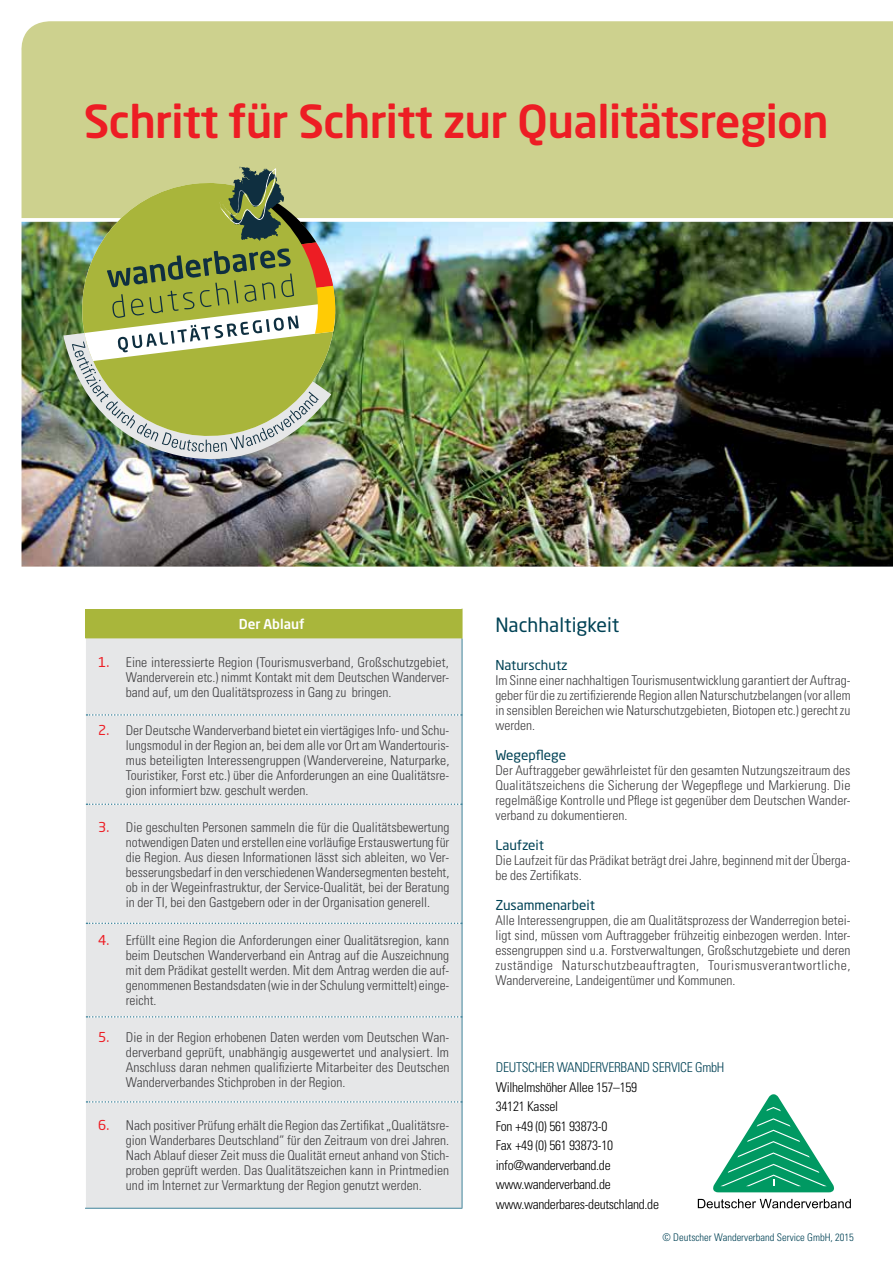
<style>
.page{position:relative;width:893px;height:1263px;background:#fff}
.page>*{position:absolute;margin:0;border:0;box-sizing:border-box;transform-origin:0 0}
.t1{font:500 45px "Neo Sans Pro";letter-spacing:-.015em;color:#ed1d24}
.t2{font:19.5px "Neo Sans Pro";color:#004255}
.t3{font:300 condensed 13.5px/15px "Univers";color:#414042;text-align:justify}
.t4{font:300 condensed 13.5px/19.5px "Univers";letter-spacing:-.02em;color:#000}
.t5{font:13.5px "Neo Sans Pro";color:#004255}
.t6{font:300 condensed 13.5px "Univers";letter-spacing:-.02em;color:#004255}
.t7{font:500 13.5px "Neo Sans Pro";color:#fff}
.t8{font:300 condensed 10.5px "Univers";color:#004255}
.s1{font-family:"Neo Sans Pro";font-weight:400;font-stretch:normal;color:#ed1d24}
</style>
<div class="page">
<img style="left:21px;top:21px;width:872px;height:1188px">
<svg style="left:21px;top:218px;width:872px;height:4px"></svg>
<div style="left:85px;top:609px;width:377px;height:29px;background:#a9b63b"></div>
<div style="left:86px;top:638px;width:376px;height:570px;background:#e6e7e8"></div>
<hr style="left:85px;top:638px;width:1px;height:77px;background:#fff">
<hr style="left:85px;top:715px;width:1px;height:89px;background:#fff">
<hr style="left:85px;top:804px;width:1px;height:119px;background:#fff">
<hr style="left:85px;top:923px;width:1px;height:94px;background:#fff">
<hr style="left:85px;top:1017px;width:1px;height:85px;background:#fff">
<hr style="left:85px;top:1102px;width:1px;height:106px;background:#fff">
<hr style="left:462px;top:638px;width:1px;height:77px;background:#3f839a">
<svg style="left:87px;top:714px;width:375px;height:2px"></svg>
<hr style="left:462px;top:715px;width:1px;height:89px;background:#3f839a">
<svg style="left:87px;top:803px;width:375px;height:2px"></svg>
<hr style="left:462px;top:804px;width:1px;height:119px;background:#3f839a">
<hr style="left:462px;top:923px;width:1px;height:94px;background:#3f839a">
<hr style="left:462px;top:1017px;width:1px;height:85px;background:#3f839a">
<svg style="left:87px;top:922px;width:375px;height:2px"></svg>
<svg style="left:87px;top:1016px;width:375px;height:1px"></svg>
<svg style="left:87px;top:1101px;width:375px;height:2px"></svg>
<hr style="left:462px;top:1102px;width:1px;height:106px;background:#3f839a">
<hr style="left:85px;top:1208px;width:377px;height:1px;background:#3f839a">
<svg style="left:462px;top:609px;width:1px;height:29px"></svg>
<hr style="left:0;top:567px;width:893px;height:3px;background:#fff">
<svg style="left:336px;top:175px;width:7px;height:268px;background:#8cae7f"></svg>
<img style="left:63px;top:166px;width:273px;height:303px">
<svg style="left:712px;top:1094px;width:123px;height:98px"></svg>
<svg style="left:698px;top:1199px;width:153px;height:9px"></svg>
<h1 class="t1" style="left:84px;top:93px;width:746px">Schritt für Schritt zur Qualitätsregion</h1>
<p class="t7" style="left:239px;top:615px;width:67px">Der Ablauf</p>
<p class="t3" style="left:126px;top:655px;width:325px;text-indent:-28px"><span class="s1">1.</span> Eine interessierte Region (Tourismusverband, Großschutzgebiet, Wanderverein etc.) nimmt Kontakt mit dem Deutschen Wanderver&shy;band auf, um den Qualitätsprozess in Gang zu bringen.</p>
<p class="t3" style="left:126px;top:723px;width:325px;text-indent:-28px"><span class="s1">2.</span> Der Deutsche Wanderverband bietet ein viertägiges Info- und Schu&shy;lungsmodul in der Region an, bei dem alle vor Ort am Wandertouris&shy;mus beteiligten Interessengruppen (Wandervereine, Naturparke, Touristiker, Forst etc.) über die Anforderungen an eine Qualitätsre&shy;gion informiert bzw. geschult werden.</p>
<p class="t3" style="left:126px;top:819px;width:325px;text-indent:-28px"><span class="s1">3.</span> Die geschulten Personen sammeln die für die Qualitätsbewertung notwendigen Daten und erstellen eine vorläufige Erstauswertung für die Region. Aus diesen Informationen lässt sich ableiten, wo Ver&shy;besserungsbedarf in den verschiedenen Wandersegmenten besteht, ob in der Wegeinfrastruktur, der Service-Qualität, bei der Beratung in der TI, bei den Gastgebern oder in der Organisation generell.</p>
<p class="t3" style="left:126px;top:933px;width:325px;text-indent:-28px"><span class="s1">4.</span> Erfüllt eine Region die Anforderungen einer Qualitätsregion, kann beim Deutschen Wanderverband ein Antrag auf die Auszeichnung mit dem Prädikat gestellt werden. Mit dem Antrag werden die auf&shy;genommenen Bestandsdaten (wie in der Schulung vermittelt) einge&shy;reicht.</p>
<p class="t3" style="left:126px;top:1030px;width:325px;text-indent:-28px"><span class="s1">5.</span> Die in der Region erhobenen Daten werden vom Deutschen Wan&shy;derverband geprüft, unabhängig ausgewertet und analysiert. Im Anschluss daran nehmen qualifizierte Mitarbeiter des Deutschen Wanderverbandes Stichproben in der Region.</p>
<p class="t3" style="left:126px;top:1118px;width:325px;text-indent:-28px"><span class="s1">6.</span> Nach positiver Prüfung erhält die Region das Zertifikat „Qualitätsre&shy;gion Wanderbares Deutschland“ für den Zeitraum von drei Jahren.<br>Nach Ablauf dieser Zeit muss die Qualität erneut anhand von Stich&shy;proben geprüft werden. Das Qualitätszeichen kann in Printmedien und im Internet zur Vermarktung der Region genutzt werden.</p>
<h2 class="t2" style="left:495px;top:613px;width:125px">Nachhaltigkeit</h2>
<p class="t5" style="left:495px;top:657px;width:74px">Naturschutz</p>
<p class="t3" style="left:495px;top:673px;width:357px">Im Sinne einer nachhaltigen Tourismusentwicklung garantiert der Auftrag&shy;geber für die zu zertifizierende Region allen Naturschutzbelangen (vor allem in sensiblen Bereichen wie Naturschutzgebieten, Biotopen etc.) gerecht zu werden.</p>
<p class="t5" style="left:495px;top:747px;width:72px">Wegepflege</p>
<p class="t3" style="left:495px;top:763px;width:357px">Der Auftraggeber gewährleistet für den gesamten Nutzungszeitraum des Qualitätszeichens die Sicherung der Wegepflege und Markierung. Die regelmäßige Kontrolle und Pflege ist gegenüber dem Deutschen Wander&shy;verband zu dokumentieren.</p>
<p class="t5" style="left:495px;top:837px;width:50px">Laufzeit</p>
<p class="t3" style="left:495px;top:853px;width:357px">Die Laufzeit für das Prädikat beträgt drei Jahre, beginnend mit der Überga&shy;be des Zertifikats.</p>
<p class="t5" style="left:495px;top:897px;width:101px">Zusammenarbeit</p>
<p class="t3" style="left:495px;top:913px;width:357px">Alle Interessengruppen, die am Qualitätsprozess der Wanderregion betei&shy;ligt sind, müssen vom Auftraggeber frühzeitig einbezogen werden. Inter&shy;essengruppen sind u.a. Forstverwaltungen, Großschutzgebiete und deren zuständige Naturschutzbeauftragten, Tourismusverantwortliche, Wandervereine, Landeigentümer und Kommunen.</p>
<p class="t6" style="left:496px;top:1059px;width:80px">Deutscher Wanderverband</p>
<p class="t6" style="left:652px;top:1059px;width:72px">Service GmbH</p>
<p class="t4" style="left:496px;top:1077px;width:165px">Wilhelmshöher Allee 157–159<br>34121 Kassel<br>Fon +49 (0) 561 93873-0<br>Fax +49 (0) 561 93873-10 info@wanderverband.de www.wanderverband.de www.wanderbares-deutschland.de</p>
<p class="t8" style="left:662px;top:1231px;width:193px">© Deutscher Wanderverband Service GmbH, 2015</p>
</div>
